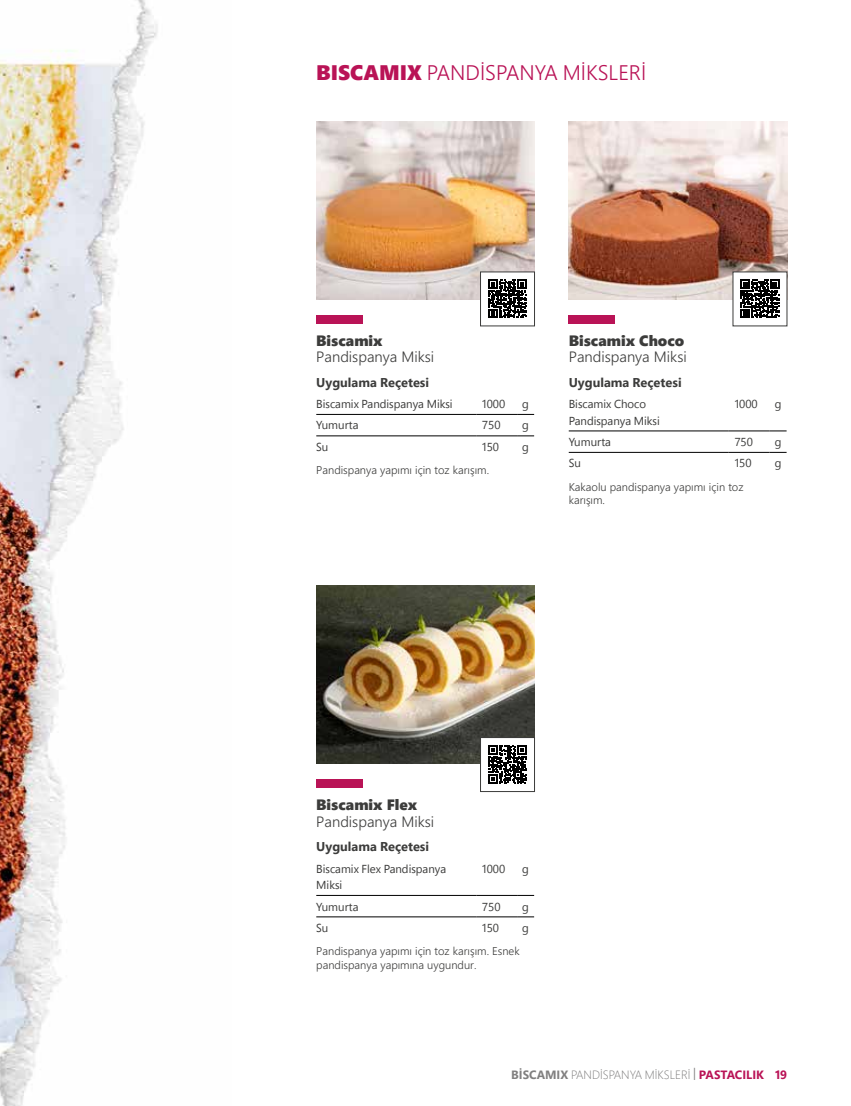
<style>
.page{position:relative;width:851px;height:1106px;background:#fff}
.page>*{position:absolute;margin:0;border:0;box-sizing:border-box;transform-origin:0 0}
.t1{font:300 21px "Segoe Pro";color:#b91356}
.t2{font:300 15px "Segoe Boot";color:#3c3c3b}
.t3{font:15px "Segoe UI Black";color:#3c3c3b}
.t4{font:700 12.75px "Segoe Pro";color:#3c3c3b}
.t5{font:300 12px "Segoe Pro Display";color:#818080}
.t6{font:11.55px/16.5px "Segoe Pro Display";color:#3c3c3b}
.t7{font:300 11.25px/13.5px "Segoe Boot";color:#3c3c3b}
.s1{font-weight:900}
.s2{font-family:"Segoe Pro";font-weight:700}
.s3{font-family:"Segoe Pro";font-weight:400}
.s4{font-family:"Segoe Pro";font-weight:700;color:#b91356}
</style>
<div class="page">
<img style="left:0;top:0;width:158px;height:1106px">
<img style="left:316px;top:121px;width:218px;height:178px">
<img style="left:568px;top:121px;width:219px;height:178px">
<div style="left:316px;top:315px;width:46px;height:9px;background:#b91356"></div>
<div style="left:568px;top:315px;width:47px;height:9px;background:#b91356"></div>
<hr style="left:316px;top:414px;width:160px;height:1px;background:#000">
<hr style="left:476px;top:414px;width:41px;height:1px;background:#000">
<svg style="left:517px;top:414px;width:17px;height:1px"></svg>
<hr style="left:316px;top:435px;width:160px;height:1px;background:#000">
<hr style="left:476px;top:435px;width:41px;height:1px;background:#000">
<svg style="left:517px;top:435px;width:17px;height:1px"></svg>
<hr style="left:316px;top:895px;width:160px;height:1px;background:#000">
<hr style="left:476px;top:895px;width:41px;height:1px;background:#000">
<svg style="left:517px;top:895px;width:17px;height:1px"></svg>
<hr style="left:316px;top:916px;width:160px;height:1px;background:#000">
<hr style="left:476px;top:916px;width:41px;height:1px;background:#000">
<svg style="left:517px;top:916px;width:17px;height:1px"></svg>
<hr style="left:568px;top:430px;width:160px;height:1px;background:#000">
<hr style="left:728px;top:430px;width:41px;height:1px;background:#000">
<svg style="left:769px;top:430px;width:17px;height:1px"></svg>
<hr style="left:568px;top:452px;width:160px;height:1px;background:#000">
<hr style="left:728px;top:452px;width:41px;height:1px;background:#000">
<svg style="left:769px;top:452px;width:17px;height:1px"></svg>
<img style="left:316px;top:586px;width:218px;height:178px">
<div style="left:316px;top:779px;width:46px;height:9px;background:#b91356"></div>
<div style="left:480px;top:272px;width:54px;height:54px;background:#fff"></div>
<svg style="left:488px;top:279px;width:39px;height:38px"></svg>
<svg style="left:488px;top:280px;width:38px;height:38px"></svg>
<div style="left:480px;top:737px;width:54px;height:54px;background:#fff"></div>
<svg style="left:488px;top:745px;width:39px;height:39px"></svg>
<svg style="left:488px;top:745px;width:38px;height:38px"></svg>
<div style="left:480px;top:737px;width:54px;height:54px;border:1px solid #3c3c3b"></div>
<div style="left:732px;top:272px;width:54px;height:54px;background:#fff"></div>
<svg style="left:740px;top:279px;width:40px;height:38px"></svg>
<svg style="left:740px;top:280px;width:39px;height:38px"></svg>
<h1 class="t1" style="left:316px;top:58px;width:331px"><span class="s1">BISCAMIX</span> PANDİSPANYA MİKSLERİ</h1>
<p class="t3" style="left:316px;top:329px;width:68px">Biscamix</p>
<p class="t2" style="left:316px;top:346px;width:119px">Pandispanya Miksi</p>
<p class="t4" style="left:316px;top:373px;width:114px">Uygulama Reçetesi</p>
<p class="t6" style="left:316px;top:395px;width:138px">Biscamix Pandispanya Miksi</p>
<p class="t6" style="left:482px;top:395px;width:24px">1000</p>
<p class="t6" style="left:522px;top:395px;width:8px">g</p>
<p class="t6" style="left:316px;top:417px;width:44px">Yumurta</p>
<p class="t6" style="left:482px;top:417px;width:20px">750</p>
<p class="t6" style="left:522px;top:417px;width:8px">g</p>
<p class="t6" style="left:316px;top:438px;width:14px">Su</p>
<p class="t6" style="left:482px;top:438px;width:18px">150</p>
<p class="t6" style="left:522px;top:438px;width:8px">g</p>
<p class="t7" style="left:316px;top:462px;width:174px">Pandispanya yapımı için toz karışım.</p>
<p class="t3" style="left:568px;top:329px;width:117px">Biscamix Choco</p>
<p class="t2" style="left:568px;top:346px;width:119px">Pandispanya Miksi</p>
<p class="t4" style="left:568px;top:373px;width:114px">Uygulama Reçetesi</p>
<p class="t6" style="left:568px;top:395px;width:92px">Biscamix Choco<br>Pandispanya Miksi</p>
<p class="t6" style="left:734px;top:395px;width:24px">1000</p>
<p class="t6" style="left:774px;top:395px;width:8px">g</p>
<p class="t6" style="left:568px;top:433px;width:44px">Yumurta</p>
<p class="t6" style="left:734px;top:433px;width:20px">750</p>
<p class="t6" style="left:774px;top:433px;width:8px">g</p>
<p class="t6" style="left:568px;top:455px;width:14px">Su</p>
<p class="t6" style="left:734px;top:455px;width:18px">150</p>
<p class="t6" style="left:774px;top:455px;width:8px">g</p>
<p class="t7" style="left:568px;top:479px;width:176px">Kakaolu pandispanya yapımı için toz karışım.</p>
<p class="t3" style="left:316px;top:794px;width:102px">Biscamix Flex</p>
<p class="t2" style="left:316px;top:810px;width:119px">Pandispanya Miksi</p>
<p class="t4" style="left:316px;top:837px;width:114px">Uygulama Reçetesi</p>
<p class="t6" style="left:316px;top:860px;width:131px">Biscamix Flex Pandispanya<br>Miksi</p>
<p class="t6" style="left:482px;top:860px;width:24px">1000</p>
<p class="t6" style="left:522px;top:860px;width:8px">g</p>
<p class="t6" style="left:316px;top:897px;width:44px">Yumurta</p>
<p class="t6" style="left:482px;top:897px;width:20px">750</p>
<p class="t6" style="left:522px;top:897px;width:8px">g</p>
<p class="t6" style="left:316px;top:919px;width:14px">Su</p>
<p class="t6" style="left:482px;top:919px;width:18px">150</p>
<p class="t6" style="left:522px;top:919px;width:8px">g</p>
<p class="t7" style="left:316px;top:943px;width:205px">Pandispanya yapımı için toz karışım. Esnek pandispanya yapımına uygundur.</p>
<p class="t5" style="left:511px;top:1066px;width:277px"><span class="s2">BİSCAMIX</span> PANDİSPANYA MİKSLERİ <span class="s3">|</span> <span class="s4">PASTACILIK 19</span></p>
</div>
